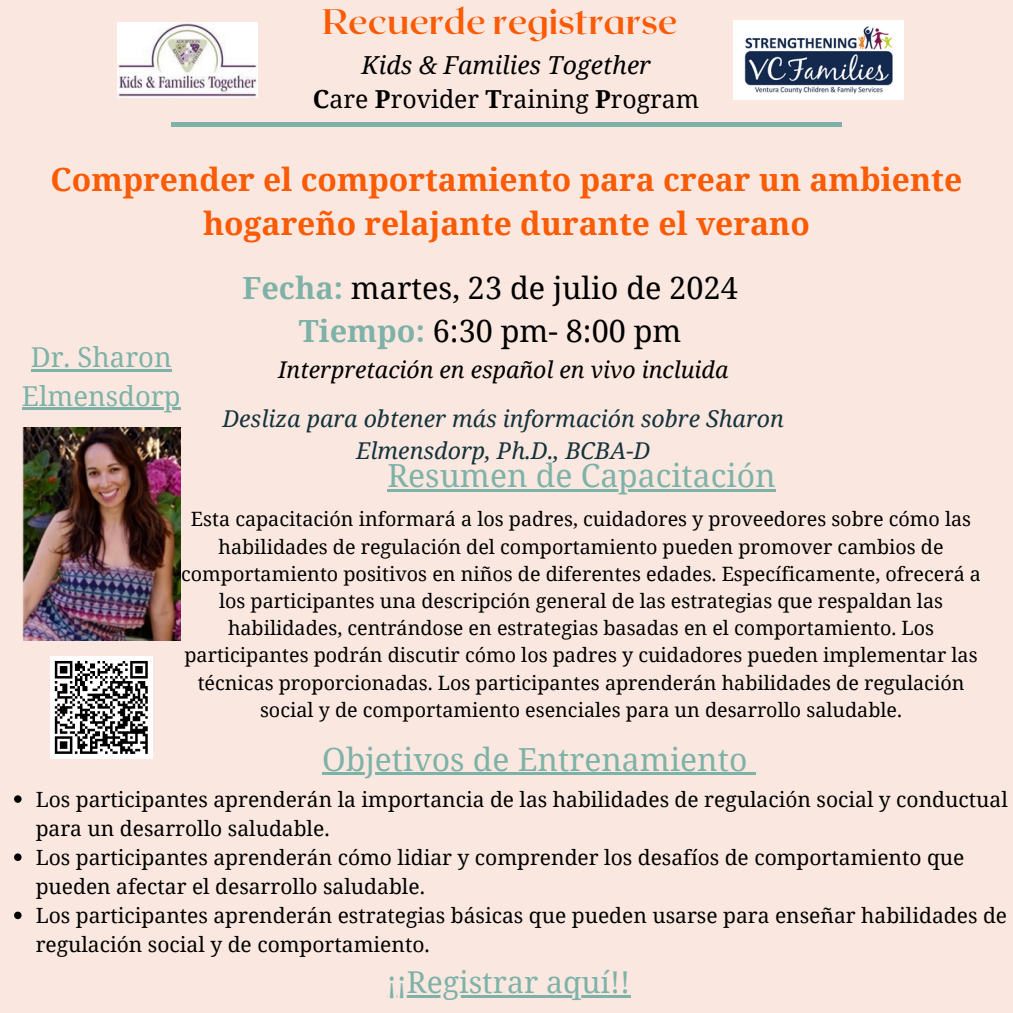
<style>
.page{position:relative;width:1013px;height:1013px;background:#fff}
.page>*{position:absolute;margin:0;border:0;box-sizing:border-box;transform-origin:0 0}
.t1{font:700 35.38px "Roxborough CF";color:#fb5b05}
.t2{font:700 31.88px/44px "Noto Serif";color:#fb5b05;text-align:center}
.t3{font:31.88px "Noto Serif";color:#7eb2a8}
.t4{font:30.5px/42.2px "Noto Serif";color:#000;text-align:center}
.t5{font:30.12px "Noto Serif";color:#7eb2a8}
.t6{font:27.38px "Noto Serif";color:#7eb2a8}
.t7{font:24.75px/34.4px "Noto Serif";color:#000;text-align:center}
.t8{font:italic 23.12px/31.9px "Noto Serif";color:#15333d;text-align:center}
.t9{font:italic 23px "Noto Serif";color:#000}
.t10{font:21px/29px "Noto Serif";color:#000}
.t11{font:19.75px/27.2px "Noto Serif";color:#000;text-align:center}
.s1{font-style:italic}
.s2{font-weight:700}
.s3{font-weight:700;color:#7eb2a8}
</style>
<div class="page">
<div style="left:0;top:0;width:1012px;height:1012px;background:#fae8e0"></div>
<div style="left:171px;top:122px;width:670px;height:5px;background:#7eb2a8"></div>
<img style="left:117px;top:22px;width:140px;height:75px">
<img style="left:733px;top:20px;width:170px;height:80px">
<hr style="left:322px;top:772px;width:425px;height:3px;background:#7eb2a8">
<svg style="left:747px;top:772px;width:8px;height:3px"></svg>
<img style="left:22px;top:427px;width:159px;height:213px">
<hr style="left:31px;top:369px;width:141px;height:3px;background:#7eb2a8">
<hr style="left:22px;top:407px;width:158px;height:3px;background:#7eb2a8">
<hr style="left:387px;top:489px;width:388px;height:2px;background:#7eb2a8">
<hr style="left:387px;top:994px;width:243px;height:3px;background:#7eb2a8">
<svg style="left:14px;top:795px;width:8px;height:7px"></svg>
<svg style="left:14px;top:853px;width:8px;height:8px"></svg>
<svg style="left:14px;top:911px;width:8px;height:8px"></svg>
<div style="left:50px;top:656px;width:103px;height:103px;background:#fff"></div>
<svg style="left:54px;top:660px;width:94px;height:94px"></svg>
<h4 class="t1" style="left:322px;top:-1px;width:356px">Recuerde registrarse</h4>
<p class="t7" style="left:313px;top:47px;width:388px"><span class="s1">Kids &amp; Families Together<br></span><span class="s2">C</span>are <span class="s2">P</span>rovider <span class="s2">T</span>raining <span class="s2">P</span>rogram</p>
<p class="t2" style="left:51px;top:157px;width:913px">Comprender el comportamiento para crear un ambiente hogareño relajante durante el verano</p>
<h5 class="t6" style="left:31px;top:338px;width:142px">Dr. Sharon</h5>
<p class="t6" style="left:22px;top:376px;width:160px">Elmensdorp</p>
<p class="t4" style="left:242px;top:266px;width:497px"><span class="s3">Fecha:</span> martes, 23 de julio de 2024<br><span class="s3">Tiempo:</span> 6:30 pm- 8:00 pm</p>
<h3 class="t9" style="left:278px;top:353px;width:452px">Interpretación en español en vivo incluida</h3>
<h4 class="t8" style="left:222px;top:402px;width:563px">Desliza para obtener más información sobre Sharon<br>Elmensdorp, Ph.D., BCBA-D</h4>
<h3 class="t3" style="left:387px;top:453px;width:390px">Resumen de Capacitación</h3>
<h3 class="t11" style="left:181px;top:505px;width:801px">Esta capacitación informará a los padres, cuidadores y proveedores sobre cómo las habilidades de regulación del comportamiento pueden promover cambios de comportamiento positivos en niños de diferentes edades. Específicamente, ofrecerá a los participantes una descripción general de las estrategias que respaldan las habilidades, centrándose en estrategias basadas en el comportamiento. Los participantes podrán discutir cómo los padres y cuidadores pueden implementar las técnicas proporcionadas. Los participantes aprenderán habilidades de regulación social y de comportamiento esenciales para un desarrollo saludable.</h3>
<h2 class="t3" style="left:322px;top:736px;width:427px">Objetivos de Entrenamiento</h2>
<p class="t10" style="left:36px;top:784px;width:973px">Los participantes aprenderán la importancia de las habilidades de regulación social y conductual para un desarrollo saludable.</p>
<p class="t10" style="left:36px;top:842px;width:930px">Los participantes aprenderán cómo lidiar y comprender los desafíos de comportamiento que pueden afectar el desarrollo saludable.</p>
<p class="t10" style="left:36px;top:900px;width:972px">Los participantes aprenderán estrategias básicas que pueden usarse para enseñar habilidades de regulación social y de comportamiento.</p>
<p class="t5" style="left:387px;top:960px;width:245px">¡¡Registrar aquí!!</p>
</div>
